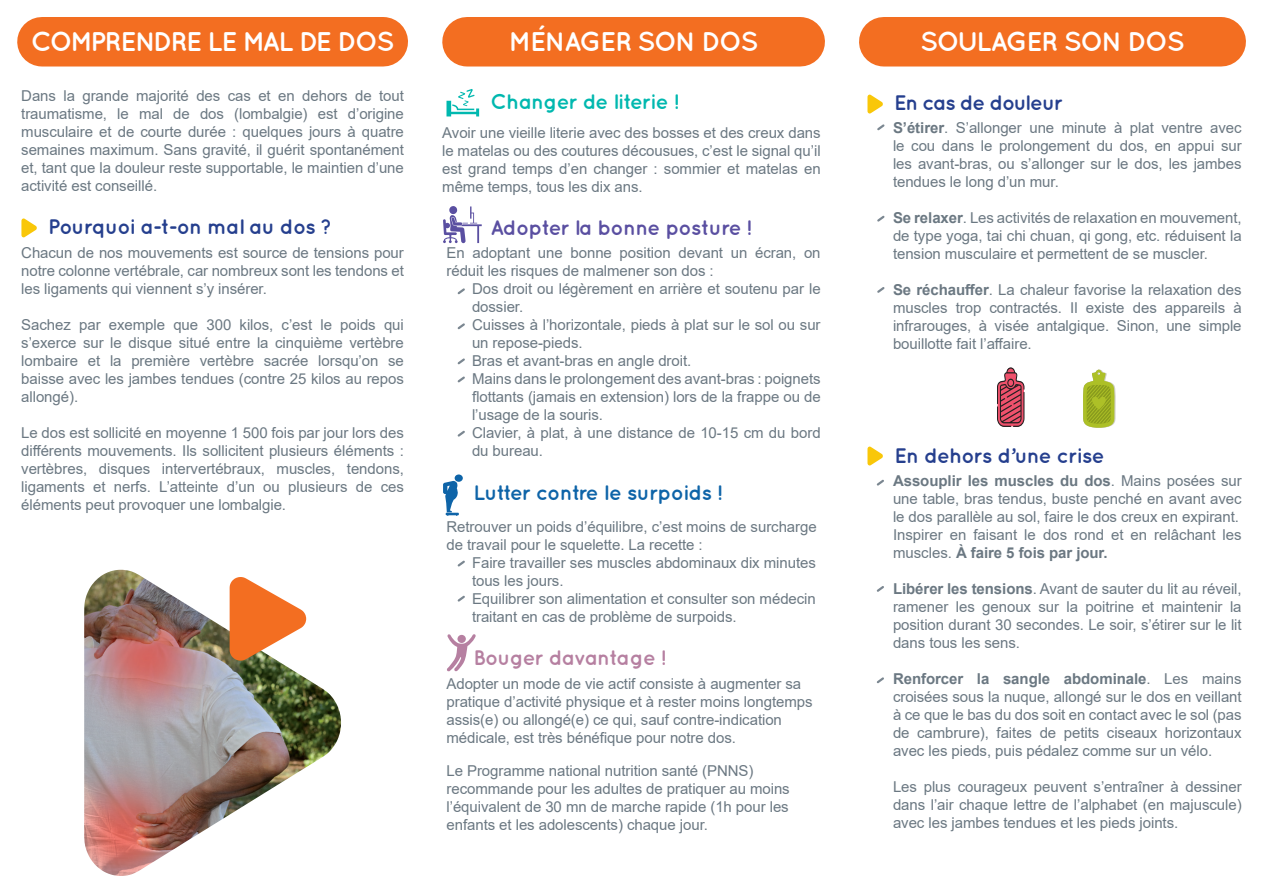
<style>
.page{position:relative;width:1263px;height:893px;background:#fff}
.page>*{position:absolute;margin:0;border:0;box-sizing:border-box;transform-origin:0 0}
.t1{font:700 27px "Quicksand";letter-spacing:-.055em;color:#fff}
.sous-titres{font:700 21px "Quicksand";letter-spacing:-.03em;color:#253f8e}
.sous-titres-2{font:700 21px "Quicksand";letter-spacing:-.03em;color:#0e64a8}
.sous-titres-3{font:700 21px "Quicksand";letter-spacing:-.03em;color:#5a4fa1}
.sous-titres-4{font:700 21px "Quicksand";letter-spacing:-.03em;color:#00b8af}
.sous-titres-5{font:700 21px "Quicksand";letter-spacing:-.03em;color:#b680a1}
.sous-titres-6{font:700 21px "Quicksand";letter-spacing:-.05em;color:#253f8e}
.texte{font:15px/18px "Arial";letter-spacing:-.005em;color:#6b7882;text-align:justify}
.sous-titres-7{font:15px/18px "Arial";letter-spacing:-.005em;color:#6b7882}
.s1{font-weight:700}
</style>
<div class="page">
<div style="left:42px;top:17px;width:341px;height:50px;background:#f36e21"></div>
<div style="left:467px;top:17px;width:333px;height:50px;background:#f36e21"></div>
<svg style="left:21px;top:218px;width:16px;height:19px"></svg>
<div style="left:884px;top:17px;width:337px;height:50px;background:#f36e21"></div>
<svg style="left:446px;top:89px;width:33px;height:27px"></svg>
<svg style="left:443px;top:474px;width:20px;height:42px"></svg>
<svg style="left:867px;top:95px;width:16px;height:19px"></svg>
<img style="left:84px;top:570px;width:257px;height:306px">
<svg style="left:230px;top:577px;width:76px;height:84px"></svg>
<svg style="left:443px;top:206px;width:39px;height:37px"></svg>
<svg style="left:457px;top:288px;width:8px;height:7px"></svg>
<svg style="left:457px;top:323px;width:8px;height:7px"></svg>
<svg style="left:457px;top:358px;width:8px;height:7px"></svg>
<svg style="left:457px;top:376px;width:8px;height:7px"></svg>
<svg style="left:457px;top:430px;width:8px;height:7px"></svg>
<svg style="left:457px;top:560px;width:8px;height:7px"></svg>
<svg style="left:457px;top:595px;width:8px;height:7px"></svg>
<svg style="left:447px;top:634px;width:29px;height:37px"></svg>
<svg style="left:867px;top:447px;width:16px;height:18px"></svg>
<svg style="left:997px;top:367px;width:27px;height:60px;background:#b65f6e"></svg>
<svg style="left:1083px;top:370px;width:33px;height:58px"></svg>
<svg style="left:877px;top:124px;width:8px;height:7px"></svg>
<svg style="left:877px;top:215px;width:8px;height:7px"></svg>
<svg style="left:877px;top:287px;width:8px;height:6px"></svg>
<svg style="left:876px;top:479px;width:8px;height:7px"></svg>
<svg style="left:876px;top:586px;width:8px;height:6px"></svg>
<svg style="left:876px;top:677px;width:8px;height:7px"></svg>
<p class="t1" style="left:31px;top:26px;width:365px">COMPRENDRE LE MAL DE DOS</p>
<p class="texte" style="left:21px;top:87px;width:384px">Dans la grande majorité des cas et en dehors de tout traumatisme, le mal de dos (lombalgie) est d’origine musculaire et de courte durée : quelques jours à quatre semaines maximum. Sans gravité, il guérit spontanément et, tant que la douleur reste supportable, le maintien d’une activité est conseillé.</p>
<p class="sous-titres" style="left:48px;top:214px;width:285px">Pourquoi a-t-on mal au dos ?</p>
<p class="texte" style="left:21px;top:243px;width:384px">Chacun de nos mouvements est source de tensions pour notre colonne vertébrale, car nombreux sont les tendons et les ligaments qui viennent s’y insérer.</p>
<p class="texte" style="left:21px;top:315px;width:384px">Sachez par exemple que 300 kilos, c’est le poids qui s’exerce sur le disque situé entre la cinquième vertèbre lombaire et la première vertèbre sacrée lorsqu’on se baisse avec les jambes tendues (contre 25 kilos au repos allongé).</p>
<p class="texte" style="left:21px;top:423px;width:384px">Le dos est sollicité en moyenne 1 500 fois par jour lors des différents mouvements. Ils sollicitent plusieurs éléments : vertèbres, disques intervertébraux, muscles, tendons, ligaments et nerfs. L’atteinte d’un ou plusieurs de ces éléments peut provoquer une lombalgie.</p>
<p class="t1" style="left:509px;top:26px;width:251px">MÉNAGER SON DOS</p>
<p class="t1" style="left:920px;top:26px;width:266px">SOULAGER SON DOS</p>
<p class="sous-titres-4" style="left:490px;top:89px;width:190px">Changer de literie !</p>
<p class="texte" style="left:442px;top:123px;width:380px">Avoir une vieille literie avec des bosses et des creux dans le matelas ou des coutures décousues, c’est le signal qu’il est grand temps d’en changer : sommier et matelas en même temps, tous les dix ans.</p>
<p class="sous-titres-3" style="left:490px;top:215px;width:263px">Adopter la bonne posture !</p>
<p class="sous-titres-7" style="left:446px;top:244px;width:376px">En adoptant une bonne position devant un écran, on réduit les risques de malmener son dos :</p>
<p class="texte" style="left:472px;top:280px;width:350px">Dos droit ou légèrement en arrière et soutenu par le dossier.</p>
<p class="texte" style="left:472px;top:316px;width:350px">Cuisses à l’horizontale, pieds à plat sur le sol ou sur un repose-pieds.</p>
<p class="texte" style="left:472px;top:352px;width:221px">Bras et avant-bras en angle droit.</p>
<p class="texte" style="left:472px;top:370px;width:350px">Mains dans le prolongement des avant-bras : poignets flottants (jamais en extension) lors de la frappe ou de l’usage de la souris.</p>
<p class="texte" style="left:472px;top:424px;width:350px">Clavier, à plat, à une distance de 10-15 cm du bord du bureau.</p>
<p class="sous-titres-2" style="left:473px;top:480px;width:251px">Lutter contre le surpoids !</p>
<p class="texte" style="left:446px;top:518px;width:372px">Retrouver un poids d’équilibre, c’est moins de surcharge de travail pour le squelette. La recette :</p>
<p class="texte" style="left:472px;top:554px;width:345px">Faire travailler ses muscles abdominaux dix minutes tous les jours.</p>
<p class="texte" style="left:472px;top:590px;width:345px">Equilibrer son alimentation et consulter son médecin traitant en cas de problème de surpoids.</p>
<p class="sous-titres-5" style="left:473px;top:645px;width:194px">Bouger davantage !</p>
<p class="texte" style="left:446px;top:674px;width:368px;text-align:left">Adopter un mode de vie actif consiste à augmenter sa pratique d’activité physique et à rester moins longtemps assis(e) ou allongé(e) ce qui, sauf contre-indication médicale, est très bénéfique pour notre dos.</p>
<p class="texte" style="left:446px;top:761px;width:345px;text-align:left">Le Programme national nutrition santé (PNNS) recommande pour les adultes de pratiquer au moins l’équivalent de 30 mn de marche rapide (1h pour les enfants et les adolescents) chaque jour.</p>
<p class="sous-titres-6" style="left:894px;top:90px;width:171px">En cas de douleur</p>
<p class="texte" style="left:893px;top:119px;width:350px"><span class="s1">S’étirer</span>. S’allonger une minute à plat ventre avec le cou dans le prolongement du dos, en appui sur les avant-bras, ou s’allonger sur le dos, les jambes tendues le long d’un mur.</p>
<p class="texte" style="left:893px;top:209px;width:350px"><span class="s1">Se relaxer</span>. Les activités de relaxation en mouvement, de type yoga, tai chi chuan, qi gong, etc. réduisent la tension musculaire et permettent de se muscler.</p>
<p class="texte" style="left:893px;top:281px;width:350px"><span class="s1">Se réchauffer</span>. La chaleur favorise la relaxation des muscles trop contractés. Il existe des appareils à infrarouges, à visée antalgique. Sinon, une simple bouillotte fait l’affaire.</p>
<p class="sous-titres" style="left:894px;top:443px;width:212px">En dehors d’une crise</p>
<p class="sous-titres-7" style="left:893px;top:472px;width:350px;text-align:justify"><span class="s1">Assouplir les muscles du dos</span>. Mains posées sur une table, bras tendus, buste penché en avant avec le dos parallèle au sol, faire le dos creux en expirant.</p>
<p class="sous-titres-7" style="left:893px;top:526px;width:350px">Inspirer en faisant le dos rond et en relâchant les muscles. <span class="s1">À faire 5 fois par jour.</span></p>
<p class="texte" style="left:893px;top:580px;width:350px"><span class="s1">Libérer les tensions</span>. Avant de sauter du lit au réveil, ramener les genoux sur la poitrine et maintenir la position durant 30 secondes. Le soir, s’étirer sur le lit dans tous les sens.</p>
<p class="texte" style="left:893px;top:670px;width:350px"><span class="s1">Renforcer la sangle abdominale</span>. Les mains croisées sous la nuque, allongé sur le dos en veillant à ce que le bas du dos soit en contact avec le sol (pas de cambrure), faites de petits ciseaux horizontaux avec les pieds, puis pédalez comme sur un vélo.</p>
<p class="texte" style="left:893px;top:778px;width:350px">Les plus courageux peuvent s’entraîner à dessiner dans l’air chaque lettre de l’alphabet (en majuscule) avec les jambes tendues et les pieds joints.</p>
</div>
